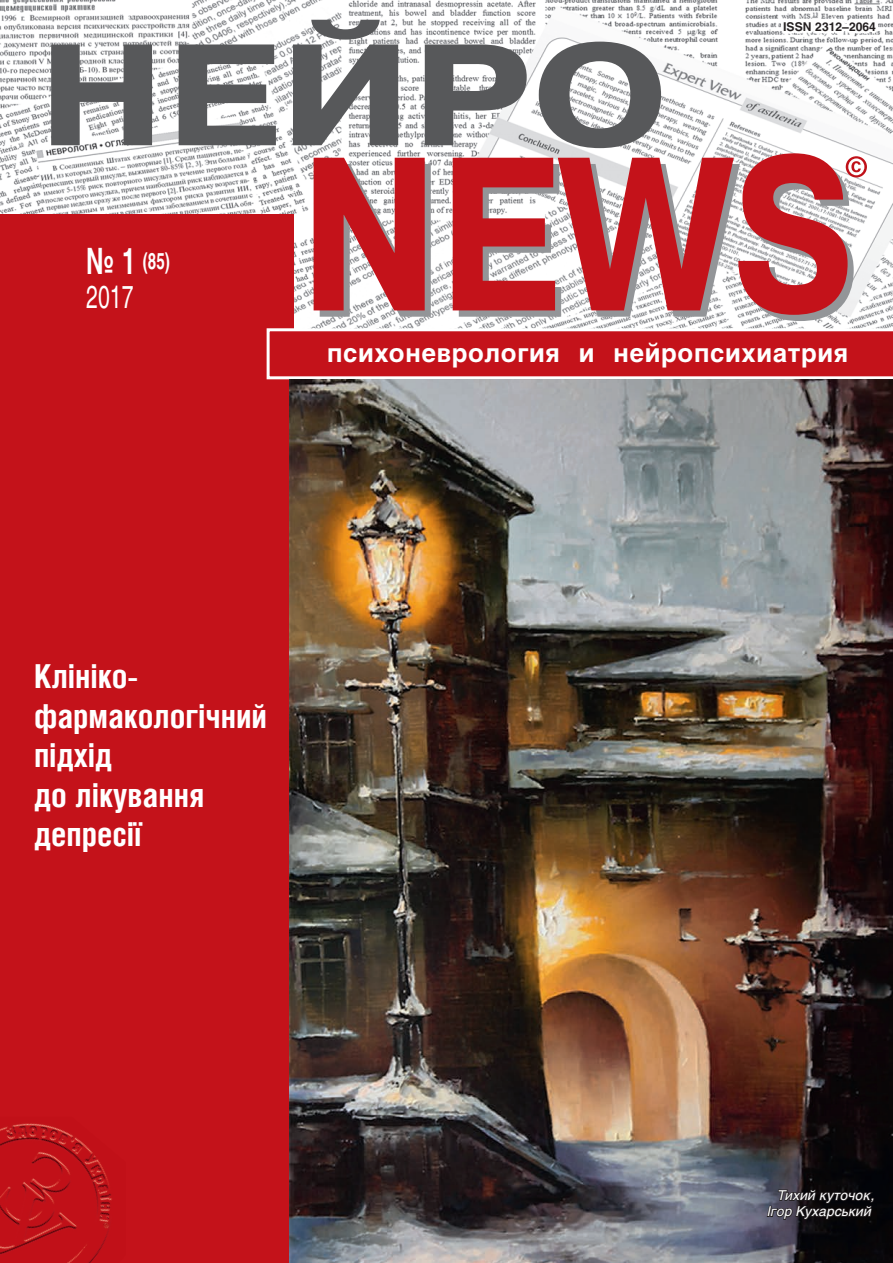
<style>
.page{position:relative;width:893px;height:1263px;background:#fff}
.page>*{position:absolute;margin:0;border:0;box-sizing:border-box;transform-origin:0 0}
.t1{font:700 33px/39.6px "Helios Cond C";color:#fff}
.t2{font:31.5px "Helios C";color:#fff;scale:.67 1}
.t3{font:700 25.5px "Helios C";letter-spacing:.025em;color:#fff}
.t4{font:700 22.5px "Helios C";color:#fff;scale:.67 1}
.foto_podpis{font:italic 13.5px/16.2px "Helios C";letter-spacing:.01em;color:#fff;text-align:right}
.t5{font:700 12px "Helios C";color:#231f20}
.s1{font-size:36px}
</style>
<div class="page">
<img style="left:0;top:0;width:893px;height:328px">
<svg style="left:51px;top:44px;width:101px;height:101px"></svg>
<svg style="left:179px;top:44px;width:97px;height:101px"></svg>
<svg style="left:293px;top:1px;width:589px;height:320px"></svg>
<div style="left:0;top:215px;width:293px;height:1048px;background:#c4121a"></div>
<svg style="left:267px;top:328px;width:626px;height:51px;background:#ca2e35"></svg>
<img style="left:0;top:1123px;width:112px;height:140px">
<img style="left:289px;top:379px;width:604px;height:884px">
<svg style="left:766px;top:1189px;width:109px;height:52px;background:#1f1c23"></svg>
<p class="t4" style="left:86px;top:248px;width:126px"><span class="s1">№ 1</span> (85)</p>
<p class="t2" style="left:86px;top:278px;width:72px">2017</p>
<p class="t5" style="left:783px;top:19px;width:94px">ISSN 2312–2064</p>
<p class="t3" style="left:327px;top:338px;width:522px">психоневрология и нейропсихиатрия</p>
<p class="t1" style="left:34px;top:655px;width:235px">Клініко&shy;фармакологічний підхід<br>до лікування депресії</p>
<p class="foto_podpis" style="left:767px;top:1187px;width:108px">Тихий куточок,<br>Ігор Кухарський</p>
</div>
